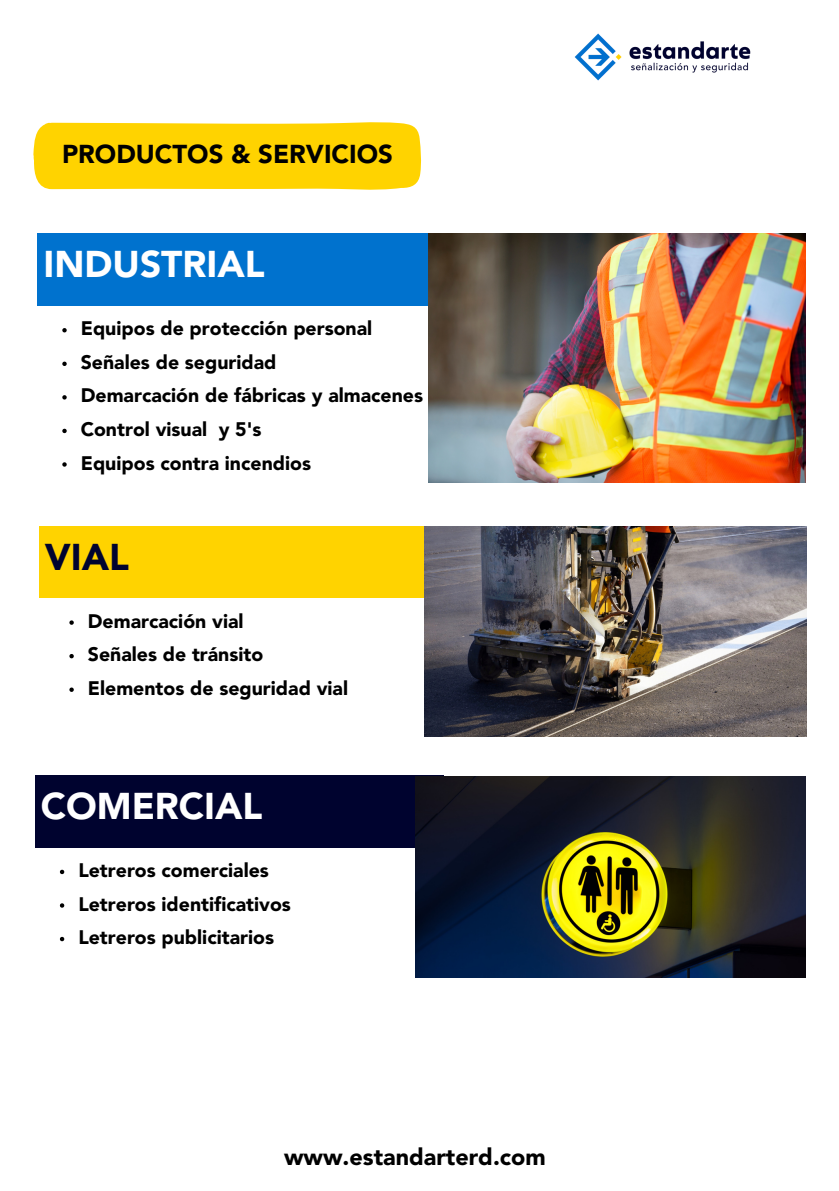
<style>
.page{position:relative;width:839px;height:1191px;background:#fff}
.page>*{position:absolute;margin:0;border:0;box-sizing:border-box;transform-origin:0 0}
.t1{font:900 37px "Avenir LT Pro";color:#fff}
.t2{font:900 37px "Avenir LT Pro";color:#00032f}
.t3{font:900 25.8px "Avenir LT Pro";color:#000}
.t4{font:900 23.4px "Avenir LT Pro";color:#000}
.t5{font:900 19.4px/33.6px "Avenir LT Pro";color:#000}
</style>
<div class="page">
<div style="left:38px;top:234px;width:407px;height:71px;background:#0072ce"></div>
<img style="left:429px;top:234px;width:376px;height:249px">
<div style="left:39px;top:526px;width:415px;height:72px;background:#ffd300"></div>
<div style="left:35px;top:776px;width:408px;height:71px;background:#00032f"></div>
<img style="left:424px;top:526px;width:382px;height:210px">
<img style="left:415px;top:776px;width:390px;height:201px">
<svg style="left:62px;top:328px;width:5px;height:4px"></svg>
<svg style="left:62px;top:362px;width:5px;height:4px"></svg>
<svg style="left:62px;top:395px;width:5px;height:5px"></svg>
<svg style="left:62px;top:429px;width:5px;height:4px"></svg>
<svg style="left:62px;top:462px;width:5px;height:5px"></svg>
<svg style="left:69px;top:620px;width:5px;height:5px"></svg>
<svg style="left:69px;top:654px;width:5px;height:4px"></svg>
<svg style="left:69px;top:688px;width:5px;height:4px"></svg>
<svg style="left:60px;top:870px;width:4px;height:4px"></svg>
<svg style="left:60px;top:903px;width:4px;height:5px"></svg>
<svg style="left:60px;top:937px;width:4px;height:4px"></svg>
<div style="left:33px;top:122px;width:388px;height:68px;background:#ffd300"></div>
<img style="left:574px;top:33px;width:177px;height:48px">
<h2 class="t3" style="left:62px;top:143px;width:332px">PRODUCTOS &amp; SERVICIOS</h2>
<h1 class="t1" style="left:44px;top:249px;width:222px">INDUSTRIAL</h1>
<p class="t5" style="left:81px;top:314px;width:344px">Equipos de protección personal<br>Señales de seguridad<br>Demarcación de fábricas y almacenes<br>Control visual y 5's<br>Equipos contra incendios</p>
<h1 class="t2" style="left:45px;top:542px;width:86px">VIAL</h1>
<p class="t5" style="left:88px;top:606px;width:262px">Demarcación vial<br>Señales de tránsito<br>Elementos de seguridad vial</p>
<h1 class="t1" style="left:41px;top:791px;width:223px">COMERCIAL</h1>
<p class="t5" style="left:78px;top:855px;width:214px">Letreros comerciales<br>Letreros identificativos<br>Letreros publicitarios</p>
<p class="t4" style="left:284px;top:1147px;width:263px">www.estandarterd.com</p>
</div>
